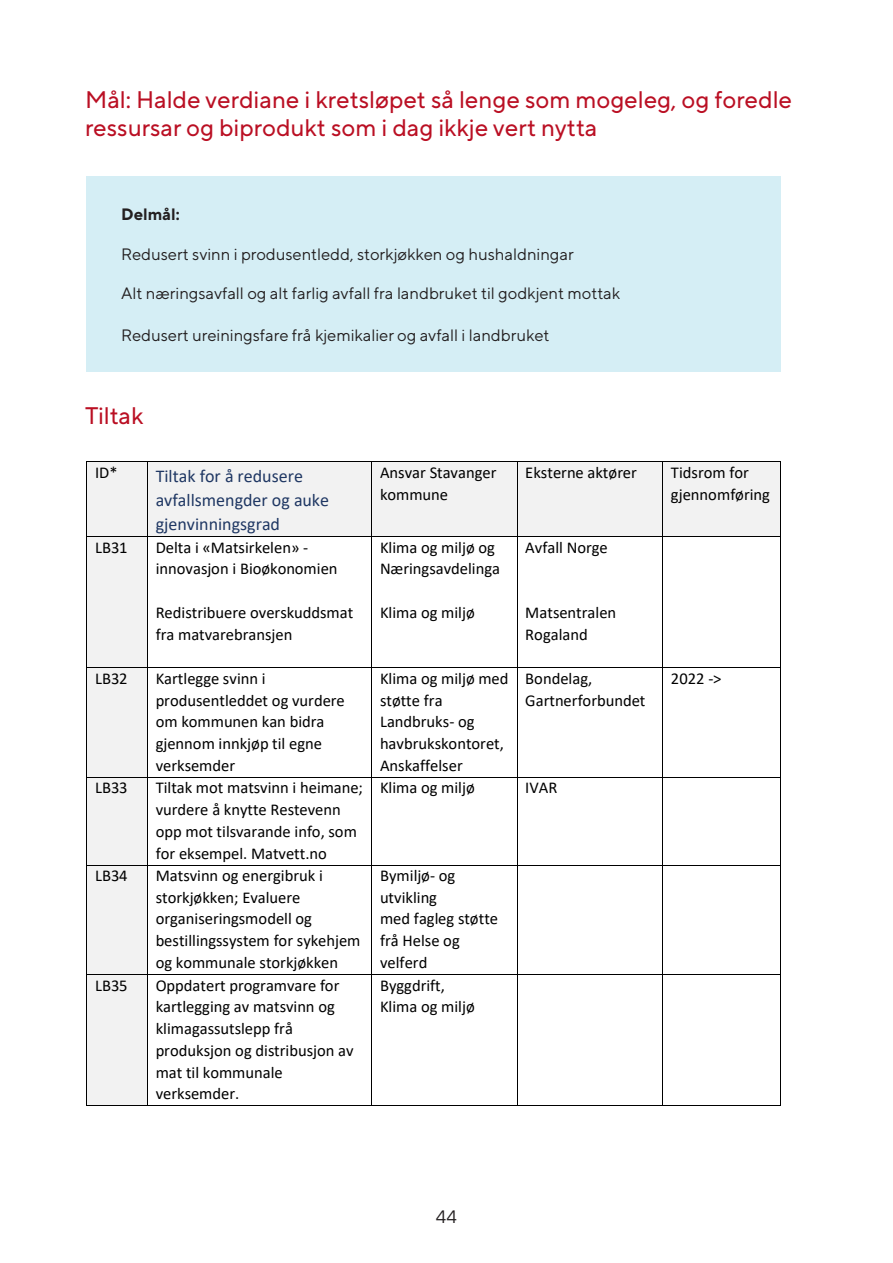
<style>
.page{position:relative;width:893px;height:1263px;background:#fff}
.page>*{position:absolute;margin:0;border:0;box-sizing:border-box;transform-origin:0 0}
.t1{font:24px/28.8px "TT Norms Pro";color:#ba0f23}
.t2{font:18px/23.7px "Calibri";color:#1f3763}
.t3{font:18px "TT Norms Pro";color:#231f20}
.t4{font:16.5px/21.8px "Calibri";color:#000}
.t5{font:16.5px "TT Norms Pro";color:#231f20}
.t6{font:700 16.5px "TT Norms Pro";color:#231f20}
</style>
<div class="page">
<div style="left:87px;top:176px;width:694px;height:196px;background:#d5eef5"></div>
<div style="left:87px;top:462px;width:60px;height:74px;background:#f2f2f2"></div>
<div style="left:148px;top:462px;width:224px;height:74px;background:#f2f2f2"></div>
<div style="left:372px;top:462px;width:145px;height:74px;background:#f2f2f2"></div>
<div style="left:518px;top:462px;width:144px;height:74px;background:#f2f2f2"></div>
<div style="left:663px;top:462px;width:117px;height:74px;background:#f2f2f2"></div>
<hr style="left:87px;top:461px;width:60px;height:1px;background:#000">
<hr style="left:148px;top:461px;width:224px;height:1px;background:#000">
<hr style="left:372px;top:461px;width:145px;height:1px;background:#000">
<hr style="left:518px;top:461px;width:144px;height:1px;background:#000">
<hr style="left:663px;top:461px;width:117px;height:1px;background:#000">
<hr style="left:87px;top:462px;width:1px;height:74px;background:#000">
<hr style="left:147px;top:462px;width:1px;height:74px;background:#000">
<hr style="left:372px;top:462px;width:1px;height:74px;background:#000">
<hr style="left:517px;top:462px;width:1px;height:74px;background:#000">
<hr style="left:662px;top:462px;width:1px;height:74px;background:#000">
<hr style="left:780px;top:462px;width:1px;height:74px;background:#000">
<div style="left:87px;top:537px;width:60px;height:130px;background:#f2f2f2"></div>
<hr style="left:87px;top:536px;width:60px;height:1px;background:#000">
<hr style="left:148px;top:536px;width:224px;height:1px;background:#000">
<hr style="left:372px;top:536px;width:145px;height:1px;background:#000">
<hr style="left:518px;top:536px;width:144px;height:1px;background:#000">
<hr style="left:663px;top:536px;width:117px;height:1px;background:#000">
<hr style="left:87px;top:537px;width:1px;height:130px;background:#000">
<hr style="left:147px;top:537px;width:1px;height:130px;background:#000">
<hr style="left:372px;top:537px;width:1px;height:130px;background:#000">
<hr style="left:517px;top:537px;width:1px;height:130px;background:#000">
<hr style="left:662px;top:537px;width:1px;height:130px;background:#000">
<hr style="left:780px;top:537px;width:1px;height:130px;background:#000">
<div style="left:87px;top:668px;width:60px;height:109px;background:#f2f2f2"></div>
<hr style="left:87px;top:667px;width:60px;height:1px;background:#000">
<hr style="left:148px;top:667px;width:224px;height:1px;background:#000">
<hr style="left:372px;top:667px;width:145px;height:1px;background:#000">
<hr style="left:518px;top:667px;width:144px;height:1px;background:#000">
<hr style="left:663px;top:667px;width:117px;height:1px;background:#000">
<hr style="left:87px;top:668px;width:1px;height:109px;background:#000">
<hr style="left:147px;top:668px;width:1px;height:109px;background:#000">
<hr style="left:372px;top:668px;width:1px;height:109px;background:#000">
<hr style="left:517px;top:668px;width:1px;height:109px;background:#000">
<hr style="left:662px;top:668px;width:1px;height:109px;background:#000">
<hr style="left:780px;top:668px;width:1px;height:109px;background:#000">
<div style="left:87px;top:778px;width:60px;height:87px;background:#f2f2f2"></div>
<hr style="left:87px;top:777px;width:60px;height:1px;background:#000">
<hr style="left:148px;top:777px;width:224px;height:1px;background:#000">
<hr style="left:372px;top:777px;width:145px;height:1px;background:#000">
<hr style="left:518px;top:777px;width:144px;height:1px;background:#000">
<hr style="left:663px;top:777px;width:117px;height:1px;background:#000">
<hr style="left:87px;top:778px;width:1px;height:87px;background:#000">
<hr style="left:147px;top:778px;width:1px;height:87px;background:#000">
<hr style="left:372px;top:778px;width:1px;height:87px;background:#000">
<hr style="left:517px;top:778px;width:1px;height:87px;background:#000">
<hr style="left:662px;top:778px;width:1px;height:87px;background:#000">
<hr style="left:780px;top:778px;width:1px;height:87px;background:#000">
<div style="left:87px;top:865px;width:60px;height:109px;background:#f2f2f2"></div>
<hr style="left:87px;top:865px;width:60px;height:1px;background:#000">
<hr style="left:148px;top:865px;width:224px;height:1px;background:#000">
<hr style="left:372px;top:865px;width:145px;height:1px;background:#000">
<hr style="left:518px;top:865px;width:144px;height:1px;background:#000">
<hr style="left:663px;top:865px;width:117px;height:1px;background:#000">
<hr style="left:87px;top:865px;width:1px;height:109px;background:#000">
<hr style="left:147px;top:865px;width:1px;height:109px;background:#000">
<hr style="left:372px;top:865px;width:1px;height:109px;background:#000">
<hr style="left:517px;top:865px;width:1px;height:109px;background:#000">
<hr style="left:662px;top:865px;width:1px;height:109px;background:#000">
<hr style="left:780px;top:865px;width:1px;height:109px;background:#000">
<div style="left:87px;top:975px;width:60px;height:130px;background:#f2f2f2"></div>
<hr style="left:87px;top:974px;width:60px;height:1px;background:#000">
<hr style="left:148px;top:974px;width:224px;height:1px;background:#000">
<hr style="left:372px;top:974px;width:145px;height:1px;background:#000">
<hr style="left:518px;top:974px;width:144px;height:1px;background:#000">
<hr style="left:663px;top:974px;width:117px;height:1px;background:#000">
<hr style="left:87px;top:975px;width:1px;height:130px;background:#000">
<hr style="left:147px;top:975px;width:1px;height:130px;background:#000">
<hr style="left:372px;top:975px;width:1px;height:130px;background:#000">
<hr style="left:517px;top:975px;width:1px;height:130px;background:#000">
<hr style="left:662px;top:975px;width:1px;height:130px;background:#000">
<hr style="left:780px;top:975px;width:1px;height:130px;background:#000">
<hr style="left:87px;top:1105px;width:60px;height:1px;background:#000">
<hr style="left:148px;top:1105px;width:224px;height:1px;background:#000">
<hr style="left:372px;top:1105px;width:145px;height:1px;background:#000">
<hr style="left:518px;top:1105px;width:144px;height:1px;background:#000">
<hr style="left:663px;top:1105px;width:117px;height:1px;background:#000">
<p class="t1" style="left:85px;top:83px;width:709px">Mål: Halde verdiane i kretsløpet så lenge som mogeleg, og foredle ressursar og biprodukt som i dag ikkje vert nytta</p>
<p class="t6" style="left:121px;top:202px;width:60px">Delmål:</p>
<p class="t5" style="left:121px;top:242px;width:454px">Redusert svinn i produsentledd, storkjøkken og hushaldningar</p>
<p class="t5" style="left:121px;top:282px;width:500px">Alt næringsavfall og alt farlig avfall fra landbruket til godkjent mottak</p>
<p class="t5" style="left:121px;top:323px;width:430px">Redusert ureiningsfare frå kjemikalier og avfall i landbruket</p>
<p class="t1" style="left:85px;top:400px;width:60px">Tiltak</p>
<p class="t4" style="left:95px;top:461px;width:24px">ID*</p>
<p class="t2" style="left:156px;top:464px;width:175px">Tiltak for å redusere avfallsmengder og auke gjenvinningsgrad</p>
<p class="t4" style="left:380px;top:461px;width:118px">Ansvar Stavanger kommune</p>
<p class="t4" style="left:525px;top:461px;width:113px">Eksterne aktører</p>
<p class="t4" style="left:671px;top:461px;width:101px">Tidsrom for gjennomføring</p>
<p class="t4" style="left:95px;top:536px;width:34px">LB31</p>
<p class="t4" style="left:156px;top:536px;width:183px">Delta i «Matsirkelen» - innovasjon i Bioøkonomien</p>
<p class="t4" style="left:156px;top:601px;width:199px">Redistribuere overskuddsmat fra matvarebransjen</p>
<p class="t4" style="left:525px;top:536px;width:84px">Avfall Norge</p>
<p class="t4" style="left:380px;top:536px;width:122px">Klima og miljø og<br>Næringsavdelinga</p>
<p class="t4" style="left:380px;top:601px;width:96px">Klima og miljø</p>
<p class="t4" style="left:525px;top:601px;width:92px">Matsentralen<br>Rogaland</p>
<p class="t4" style="left:95px;top:667px;width:34px">LB32</p>
<p class="t4" style="left:156px;top:667px;width:191px">Kartlegge svinn i produsentleddet og vurdere om kommunen kan bidra gjennom innkjøp til egne verksemder</p>
<p class="t4" style="left:380px;top:667px;width:130px">Klima og miljø med støtte fra<br>Landbruks- og havbrukskontoret,<br>Anskaffelser</p>
<p class="t4" style="left:525px;top:667px;width:122px">Bondelag,<br>Gartnerforbundet</p>
<p class="t4" style="left:671px;top:667px;width:52px">2022 -&gt;</p>
<p class="t4" style="left:95px;top:777px;width:34px">LB33</p>
<p class="t4" style="left:156px;top:777px;width:209px">Tiltak mot matsvinn i heimane; vurdere å knytte Restevenn opp mot tilsvarande info, som for eksempel. Matvett.no</p>
<p class="t4" style="left:380px;top:777px;width:96px">Klima og miljø</p>
<p class="t4" style="left:525px;top:777px;width:34px">IVAR</p>
<p class="t4" style="left:95px;top:864px;width:34px">LB34</p>
<p class="t4" style="left:156px;top:864px;width:206px">Matsvinn og energibruk i storkjøkken; Evaluere organiseringsmodell og bestillingssystem for sykehjem og kommunale storkjøkken</p>
<p class="t4" style="left:380px;top:864px;width:120px">Bymiljø- og utvikling<br>med fagleg støtte frå Helse og velferd</p>
<p class="t4" style="left:95px;top:974px;width:34px">LB35</p>
<p class="t4" style="left:156px;top:974px;width:199px">Oppdatert programvare for kartlegging av matsvinn og klimagassutslepp frå produksjon og distribusjon av mat til kommunale verksemder.</p>
<p class="t4" style="left:380px;top:974px;width:96px">Byggdrift,<br>Klima og miljø</p>
<p class="t3" style="left:436px;top:1204px;width:23px">44</p>
</div>
